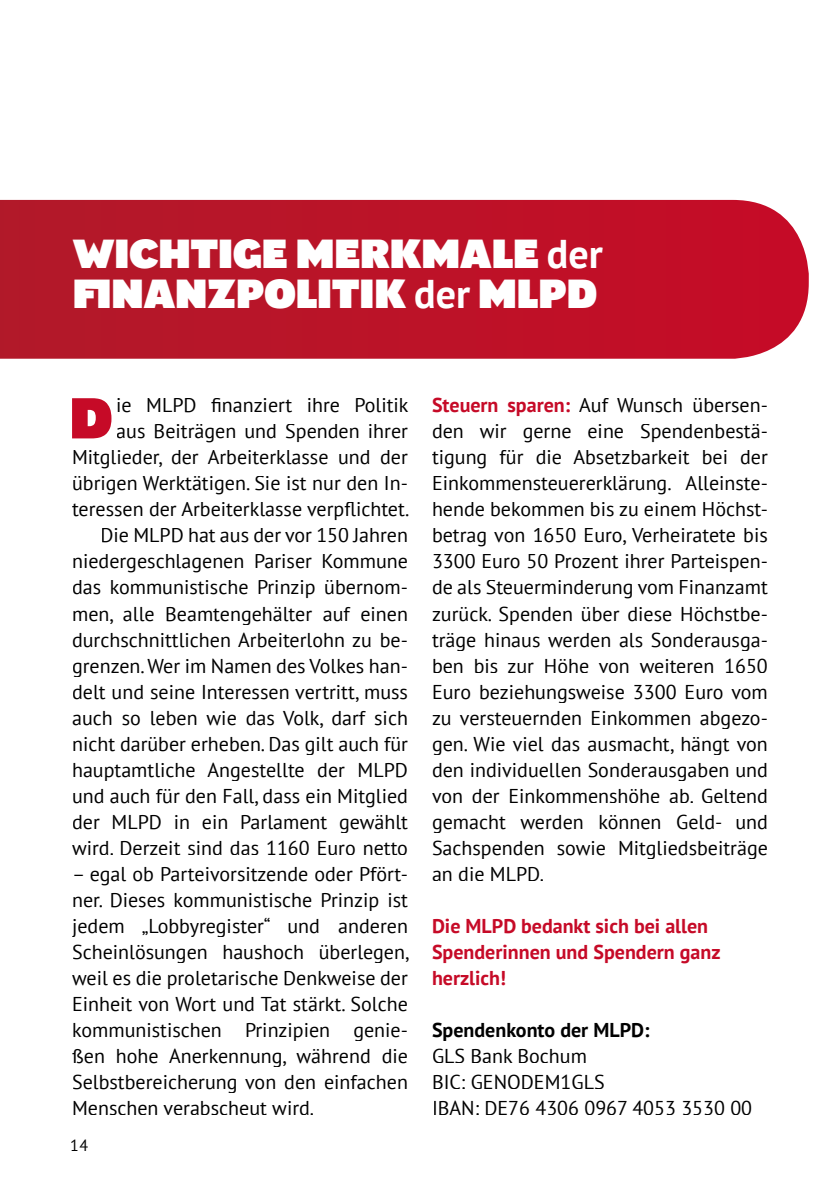
<style>
.page{position:relative;width:840px;height:1191px;background:#fff}
.page>*{position:absolute;margin:0;border:0;box-sizing:border-box;transform-origin:0 0}
.t1{font:56.6px "Shire Derbyshire";color:#c60a27}
.t2{font:40px/40px "Shire Derbyshire";color:#fff}
.t3{font:20px/26px "PT Sans";color:#000;text-align:justify}
.t4{font:700 20px/26px "PT Sans";color:#c60a27}
.t5{font:700 20px "PT Sans";color:#000}
.t6{font:16px "PT Sans";color:#000}
.s1{font-family:"PT Sans";font-weight:700}
.s2{font-weight:700;color:#c60a27}
</style>
<div class="page">
<svg style="left:0;top:200px;width:808px;height:159px;background:#bc162b"></svg>
<h2 class="t2" style="left:73px;top:234px;width:531px">WICHTIGE MERKMALE <span class="s1">der<br></span>FINANZPOLITIK <span class="s1">der</span> MLPD</h2>
<p class="t3" style="left:72px;top:392px;width:339px;text-align:right">ie MLPD finanziert ihre Politik<br>aus Beiträgen und Spenden ihrer Mitglieder, der Arbeiterklasse und der übrigen Werktätigen. Sie ist nur den In&shy;teressen der Arbeiterklasse verpflichtet.<br>Die MLPD hat aus der vor 150 Jahren niedergeschlagenen Pariser Kommune das kommunistische Prinzip übernom&shy;men, alle Beamtengehälter auf einen durchschnittlichen Arbeiterlohn zu be&shy;grenzen. Wer im Namen des Volkes han&shy;delt und seine Interessen vertritt, muss auch so leben wie das Volk, darf sich nicht darüber erheben. Das gilt auch für hauptamtliche Angestellte der MLPD und auch für den Fall, dass ein Mitglied der MLPD in ein Parlament gewählt wird. Derzeit sind das 1160 Euro netto</p>
<p class="t3" style="left:72px;top:860px;width:339px">– egal ob Parteivorsitzende oder Pfört&shy;ner. Dieses kommunistische Prinzip ist jedem „Lobbyregister“ und anderen Scheinlösungen haushoch überlegen, weil es die proletarische Denkweise der Einheit von Wort und Tat stärkt. Solche kommunistischen Prinzipien genie&shy;ßen hohe Anerkennung, während die Selbstbereicherung von den einfachen Menschen verabscheut wird.</p>
<h1 class="t1" style="left:69px;top:386px;width:44px">D</h1>
<p class="t6" style="left:70px;top:1135px;width:19px">14</p>
<p class="t3" style="left:432px;top:392px;width:337px"><span class="s2">Steuern sparen:</span> Auf Wunsch übersen&shy;den wir gerne eine Spendenbestä&shy;tigung für die Absetzbarkeit bei der Einkommensteuererklärung. Alleinste&shy;hende bekommen bis zu einem Höchst&shy;betrag von 1650 Euro, Verheiratete bis 3300 Euro 50 Prozent ihrer Parteispen&shy;de als Steuerminderung vom Finanzamt zurück. Spenden über diese Höchstbe&shy;träge hinaus werden als Sonderausga&shy;ben bis zur Höhe von weiteren 1650<br>Euro beziehungsweise 3300 Euro vom zu versteuernden Einkommen abgezo&shy;gen. Wie viel das ausmacht, hängt von den individuellen Sonderausgaben und von der Einkommenshöhe ab. Geltend gemacht werden können Geld- und Sachspenden sowie Mitgliedsbeiträge an die MLPD.</p>
<p class="t4" style="left:432px;top:912px;width:290px">Die MLPD bedankt sich bei allen<br>Spenderinnen und Spendern ganz herzlich!</p>
<p class="t5" style="left:432px;top:1016px;width:219px">Spendenkonto der MLPD:</p>
<p class="t3" style="left:432px;top:1042px;width:321px;text-align:left">GLS Bank Bochum<br>BIC: GENODEM1GLS<br>IBAN: DE76 4306 0967 4053 3530 00</p>
</div>
